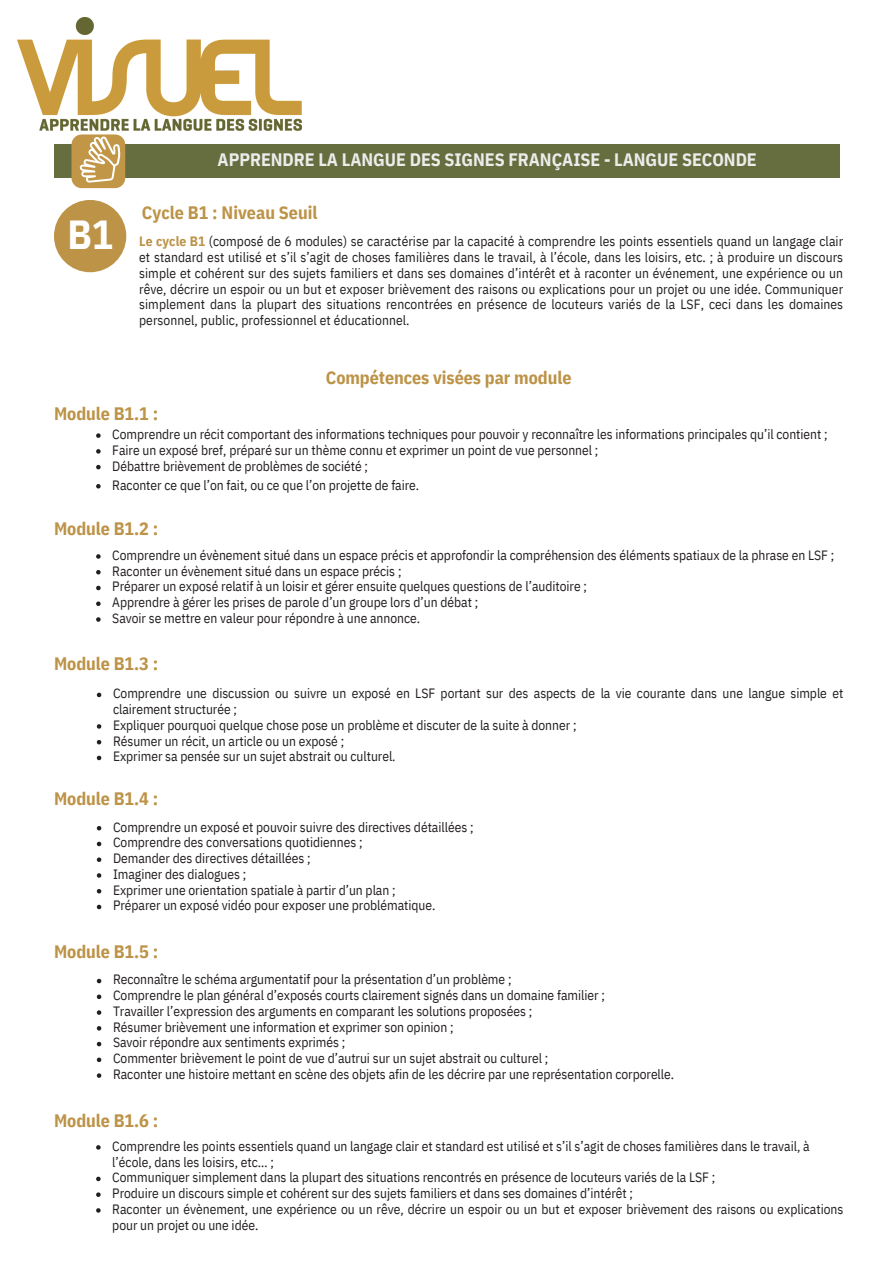
<style>
.page{position:relative;width:894px;height:1264px;background:#fff}
.page>*{position:absolute;margin:0;border:0;box-sizing:border-box;transform-origin:0 0}
.t1{font:700 40.5px "IBM Plex Sans Cond";color:#fff}
.t2{font:700 18px "IBM Plex Sans Cond";letter-spacing:-.005em;color:#bc9347}
.t3{font:700 18px "IBM Plex Sans Cond";letter-spacing:-.005em;color:#ececeb}
.t4{font:13.5px/15.8px "IBM Plex Sans Cond";letter-spacing:-.005em;color:#231f20}
.s1{font-weight:700;color:#bc9347}
</style>
<div class="page">
<svg style="left:97px;top:692px;width:4px;height:5px"></svg>
<svg style="left:97px;top:724px;width:4px;height:4px"></svg>
<svg style="left:97px;top:740px;width:4px;height:4px"></svg>
<svg style="left:97px;top:755px;width:4px;height:5px"></svg>
<svg style="left:96px;top:433px;width:5px;height:5px"></svg>
<svg style="left:96px;top:449px;width:5px;height:4px"></svg>
<svg style="left:96px;top:465px;width:5px;height:4px"></svg>
<svg style="left:96px;top:484px;width:5px;height:4px"></svg>
<svg style="left:96px;top:554px;width:5px;height:4px"></svg>
<svg style="left:96px;top:570px;width:5px;height:4px"></svg>
<svg style="left:96px;top:585px;width:5px;height:5px"></svg>
<svg style="left:96px;top:601px;width:5px;height:5px"></svg>
<svg style="left:96px;top:617px;width:5px;height:4px"></svg>
<div style="left:54px;top:145px;width:785px;height:33px;background:#666d3e"></div>
<div style="left:54px;top:200px;width:72px;height:72px;background:#bc9347;border-radius:50%"></div>
<svg style="left:69px;top:129px;width:60px;height:60px"></svg>
<div style="left:68px;top:128px;width:63px;height:62px;border:2px solid #fff;border-radius:6px"></div>
<svg style="left:80px;top:137px;width:40px;height:45px;background:#d3b67f"></svg>
<svg style="left:97px;top:826px;width:4px;height:4px"></svg>
<svg style="left:97px;top:841px;width:4px;height:5px"></svg>
<svg style="left:97px;top:857px;width:4px;height:5px"></svg>
<svg style="left:97px;top:873px;width:4px;height:4px"></svg>
<svg style="left:97px;top:889px;width:4px;height:4px"></svg>
<svg style="left:97px;top:904px;width:4px;height:5px"></svg>
<svg style="left:97px;top:978px;width:4px;height:5px"></svg>
<svg style="left:97px;top:994px;width:4px;height:5px"></svg>
<svg style="left:97px;top:1010px;width:4px;height:4px"></svg>
<svg style="left:97px;top:1026px;width:4px;height:4px"></svg>
<svg style="left:97px;top:1041px;width:4px;height:5px"></svg>
<svg style="left:97px;top:1057px;width:4px;height:5px"></svg>
<svg style="left:97px;top:1073px;width:4px;height:4px"></svg>
<svg style="left:96px;top:1145px;width:5px;height:4px"></svg>
<svg style="left:96px;top:1176px;width:5px;height:5px"></svg>
<svg style="left:96px;top:1192px;width:5px;height:4px"></svg>
<svg style="left:96px;top:1208px;width:5px;height:4px"></svg>
<img style="left:17px;top:17px;width:284px;height:114px">
<p class="t1" style="left:67px;top:207px;width:48px">B1</p>
<p class="t3" style="left:217px;top:147px;width:540px">APPRENDRE LA LANGUE DES SIGNES FRANÇAISE - LANGUE SECONDE</p>
<p class="t2" style="left:142px;top:201px;width:177px">Cycle B1 : Niveau Seuil</p>
<h3 class="t4" style="left:139px;top:233px;width:705px;text-align:justify"><span class="s1">Le cycle B1</span> (composé de 6 modules) se caractérise par la capacité à comprendre les points essentiels quand un langage clair et standard est utilisé et s’il s’agit de choses familières dans le travail, à l’école, dans les loisirs, etc. ; à produire un discours simple et cohérent sur des sujets familiers et dans ses domaines d’intérêt et à raconter un événement, une expérience ou un rêve, décrire un espoir ou un but et exposer brièvement des raisons ou explications pour un projet ou une idée. Communiquer simplement dans la plupart des situations rencontrées en présence de locuteurs variés de la LSF, ceci dans les domaines personnel, public, professionnel et éducationnel.</h3>
<p class="t2" style="left:326px;top:366px;width:247px">Compétences visées par module</p>
<h3 class="t2" style="left:54px;top:401px;width:106px">Module B1.1 :</h3>
<h3 class="t4" style="left:112px;top:426px;width:716px">Comprendre un récit comportant des informations techniques pour pouvoir y reconnaître les informations principales qu’il contient ;</h3>
<p class="t4" style="left:112px;top:442px;width:487px">Faire un exposé bref, préparé sur un thème connu et exprimer un point de vue personnel ;</p>
<p class="t4" style="left:112px;top:457px;width:257px">Débattre brièvement de problèmes de société ;</p>
<p class="t4" style="left:112px;top:476px;width:308px">Raconter ce que l’on fait, ou ce que l’on projette de faire.</p>
<p class="t2" style="left:54px;top:517px;width:106px">Module B1.2 :</p>
<h3 class="t4" style="left:112px;top:547px;width:723px">Comprendre un évènement situé dans un espace précis et approfondir la compréhension des éléments spatiaux de la phrase en LSF ;</h3>
<p class="t4" style="left:112px;top:562px;width:290px">Raconter un évènement situé dans un espace précis ;</p>
<p class="t4" style="left:112px;top:578px;width:476px">Préparer un exposé relatif à un loisir et gérer ensuite quelques questions de l’auditoire ;</p>
<p class="t4" style="left:112px;top:594px;width:367px">Apprendre à gérer les prises de parole d’un groupe lors d’un débat ;</p>
<p class="t4" style="left:112px;top:610px;width:309px">Savoir se mettre en valeur pour répondre à une annonce.</p>
<p class="t2" style="left:54px;top:651px;width:106px">Module B1.3 :</p>
<h1 class="t4" style="left:113px;top:685px;width:731px">Comprendre une discussion ou suivre un exposé en LSF portant sur des aspects de la vie courante dans une langue simple et clairement structurée ;</h1>
<h2 class="t4" style="left:113px;top:717px;width:465px">Expliquer pourquoi quelque chose pose un problème et discuter de la suite à donner ;</h2>
<h3 class="t4" style="left:113px;top:732px;width:232px">Résumer un récit, un article ou un exposé ;</h3>
<p class="t4" style="left:113px;top:748px;width:284px">Exprimer sa pensée sur un sujet abstrait ou culturel.</p>
<p class="t2" style="left:54px;top:786px;width:106px">Module B1.4 :</p>
<p class="t4" style="left:113px;top:818px;width:362px">Comprendre un exposé et pouvoir suivre des directives détaillées ;</p>
<p class="t4" style="left:113px;top:834px;width:251px">Comprendre des conversations quotidiennes ;</p>
<h3 class="t4" style="left:113px;top:850px;width:199px">Demander des directives détaillées ;</h3>
<p class="t4" style="left:113px;top:865px;width:135px">Imaginer des dialogues ;</p>
<p class="t4" style="left:113px;top:881px;width:284px">Exprimer une orientation spatiale à partir d’un plan ;</p>
<p class="t4" style="left:113px;top:897px;width:324px">Préparer un exposé vidéo pour exposer une problématique.</p>
<p class="t2" style="left:54px;top:939px;width:106px">Module B1.5 :</p>
<p class="t4" style="left:113px;top:971px;width:400px">Reconnaître le schéma argumentatif pour la présentation d’un problème ;</p>
<p class="t4" style="left:113px;top:987px;width:493px">Comprendre le plan général d’exposés courts clairement signés dans un domaine familier ;</p>
<h3 class="t4" style="left:113px;top:1003px;width:420px">Travailler l’expression des arguments en comparant les solutions proposées ;</h3>
<p class="t4" style="left:113px;top:1018px;width:342px">Résumer brièvement une information et exprimer son opinion ;</p>
<p class="t4" style="left:113px;top:1034px;width:234px">Savoir répondre aux sentiments exprimés ;</p>
<p class="t4" style="left:113px;top:1050px;width:437px">Commenter brièvement le point de vue d’autrui sur un sujet abstrait ou culturel ;</p>
<p class="t4" style="left:113px;top:1066px;width:562px">Raconter une histoire mettant en scène des objets afin de les décrire par une représentation corporelle.</p>
<p class="t2" style="left:54px;top:1108px;width:106px">Module B1.6 :</p>
<p class="t4" style="left:112px;top:1137px;width:698px">Comprendre les points essentiels quand un langage clair et standard est utilisé et s’il s’agit de choses familières dans le travail, à l’école, dans les loisirs, etc… ;</p>
<p class="t4" style="left:112px;top:1169px;width:604px">Communiquer simplement dans la plupart des situations rencontrés en présence de locuteurs variés de la LSF ;</p>
<h3 class="t4" style="left:112px;top:1185px;width:522px">Produire un discours simple et cohérent sur des sujets familiers et dans ses domaines d’intérêt ;</h3>
<p class="t4" style="left:112px;top:1200px;width:732px">Raconter un évènement, une expérience ou un rêve, décrire un espoir ou un but et exposer brièvement des raisons ou explications pour un projet ou une idée.</p>
</div>
